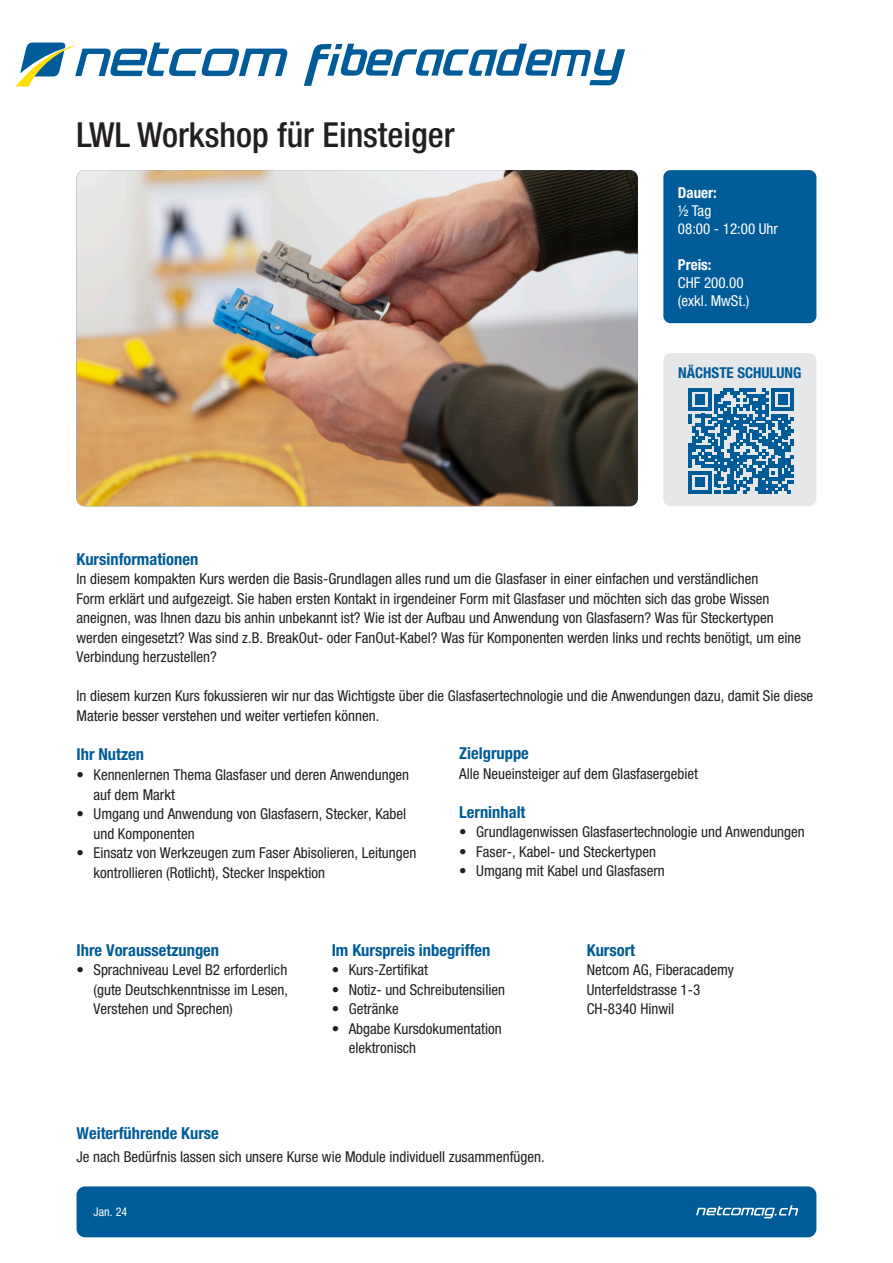
<style>
.page{position:relative;width:893px;height:1263px;background:#fff}
.page>*{position:absolute;margin:0;border:0;box-sizing:border-box;transform-origin:0 0}
.t1{font:500 condensed 34.5px "Helvetica Neue LT Std";color:#231f20}
.t2{font:700 condensed 16.5px "Helvetica Neue LT Std";color:#005c98}
.t3{font:condensed 15px/19.5px "Helvetica Neue LT Std";color:#231f20}
.t4{font:condensed 15px "Helvetica Neue LT Std";color:#fff}
.t5{font:700 condensed 15px "Helvetica Neue LT Std";color:#005c98}
.t6{font:700 condensed 15px "Helvetica Neue LT Std";color:#fff}
.Untertitel{font:condensed 12px "Helvetica Neue LT Std";color:#fff}
</style>
<div class="page">
<div style="left:77px;top:1186px;width:739px;height:51px;background:#005c98;border-radius:9px"></div>
<img style="left:77px;top:170px;width:561px;height:336px">
<svg style="left:696px;top:1205px;width:102px;height:13px"></svg>
<div style="left:663px;top:170px;width:153px;height:153px;background:#005c98;border-radius:7px"></div>
<div style="left:663px;top:353px;width:153px;height:153px;background:#e6e7e9;border-radius:7px"></div>
<svg style="left:689px;top:388px;width:105px;height:105px"></svg>
<svg style="left:304px;top:44px;width:321px;height:42px"></svg>
<svg style="left:16px;top:43px;width:272px;height:43px"></svg>
<p class="t1" style="left:77px;top:114px;width:380px">LWL Workshop für Einsteiger</p>
<p class="t6" style="left:678px;top:184px;width:40px">Dauer:</p>
<p class="t4" style="left:678px;top:202px;width:35px">½ Tag</p>
<p class="t4" style="left:678px;top:220px;width:102px">08:00 - 12:00 Uhr</p>
<p class="t6" style="left:678px;top:256px;width:35px">Preis:</p>
<p class="t4" style="left:678px;top:274px;width:67px">CHF 200.00</p>
<p class="t4" style="left:678px;top:292px;width:73px">(exkl. MwSt.)</p>
<p class="t5" style="left:678px;top:364px;width:125px">NÄCHSTE SCHULUNG</p>
<p class="t2" style="left:77px;top:549px;width:123px">Kursinformationen</p>
<p class="t3" style="left:77px;top:569px;width:726px">In diesem kompakten Kurs werden die Basis-Grundlagen alles rund um die Glasfaser in einer einfachen und verständlichen<br>Form erklärt und aufgezeigt. Sie haben ersten Kontakt in irgendeiner Form mit Glasfaser und möchten sich das grobe Wissen aneignen, was Ihnen dazu bis anhin unbekannt ist? Wie ist der Aufbau und Anwendung von Glasfasern? Was für Steckertypen werden eingesetzt? Was sind z.B. BreakOut- oder FanOut-Kabel? Was für Komponenten werden links und rechts benötigt, um eine Verbindung herzustellen?</p>
<p class="t3" style="left:77px;top:686px;width:738px">In diesem kurzen Kurs fokussieren wir nur das Wichtigste über die Glasfasertechnologie und die Anwendungen dazu, damit Sie diese<br>Materie besser verstehen und weiter vertiefen können.</p>
<p class="t2" style="left:77px;top:744px;width:69px">Ihr Nutzen</p>
<p class="t3" style="left:94px;top:765px;width:317px;text-indent:-17px">• Kennenlernen Thema Glasfaser und deren Anwendungen auf dem Markt</p>
<p class="t3" style="left:94px;top:804px;width:314px;text-indent:-17px">• Umgang und Anwendung von Glasfasern, Stecker, Kabel und Komponenten</p>
<p class="t3" style="left:94px;top:843px;width:324px;text-indent:-17px">• Einsatz von Werkzeugen zum Faser Abisolieren, Leitungen kontrollieren (Rotlicht), Stecker Inspektion</p>
<p class="t2" style="left:459px;top:743px;width:71px">Zielgruppe</p>
<p class="t3" style="left:459px;top:764px;width:240px">Alle Neueinsteiger auf dem Glasfasergebiet</p>
<p class="t2" style="left:459px;top:802px;width:68px">Lerninhalt</p>
<p class="t3" style="left:459px;top:822px;width:347px">• Grundlagenwissen Glasfasertechnologie und Anwendungen</p>
<p class="t3" style="left:459px;top:842px;width:198px">• Faser-, Kabel- und Steckertypen</p>
<p class="t3" style="left:459px;top:861px;width:207px">• Umgang mit Kabel und Glasfasern</p>
<p class="t2" style="left:77px;top:940px;width:144px">Ihre Voraussetzungen</p>
<p class="t3" style="left:94px;top:960px;width:196px;text-align:justify;text-indent:-17px">• Sprachniveau Level B2 erforderlich (gute Deutschkenntnisse im Lesen, Verstehen und Sprechen)</p>
<p class="t2" style="left:332px;top:940px;width:160px">Im Kurspreis inbegriffen</p>
<p class="t3" style="left:332px;top:960px;width:98px">• Kurs-Zertifikat</p>
<p class="t3" style="left:332px;top:980px;width:175px">• Notiz- und Schreibutensilien</p>
<p class="t3" style="left:332px;top:999px;width:68px">• Getränke</p>
<p class="t3" style="left:349px;top:1019px;width:154px;text-indent:-17px">• Abgabe Kursdokumentation elektronisch</p>
<p class="t2" style="left:77px;top:1123px;width:144px">Weiterführende Kurse</p>
<p class="t3" style="left:77px;top:1147px;width:470px">Je nach Bedürfnis lassen sich unsere Kurse wie Module individuell zusammenfügen.</p>
<p class="Untertitel" style="left:94px;top:1205px;width:35px">Jan. 24</p>
<p class="t2" style="left:587px;top:940px;width:50px">Kursort</p>
<p class="t3" style="left:587px;top:960px;width:149px">Netcom AG, Fiberacademy</p>
<p class="t3" style="left:587px;top:980px;width:115px">Unterfeldstrasse 1-3</p>
<p class="t3" style="left:587px;top:999px;width:89px">CH-8340 Hinwil</p>
</div>
